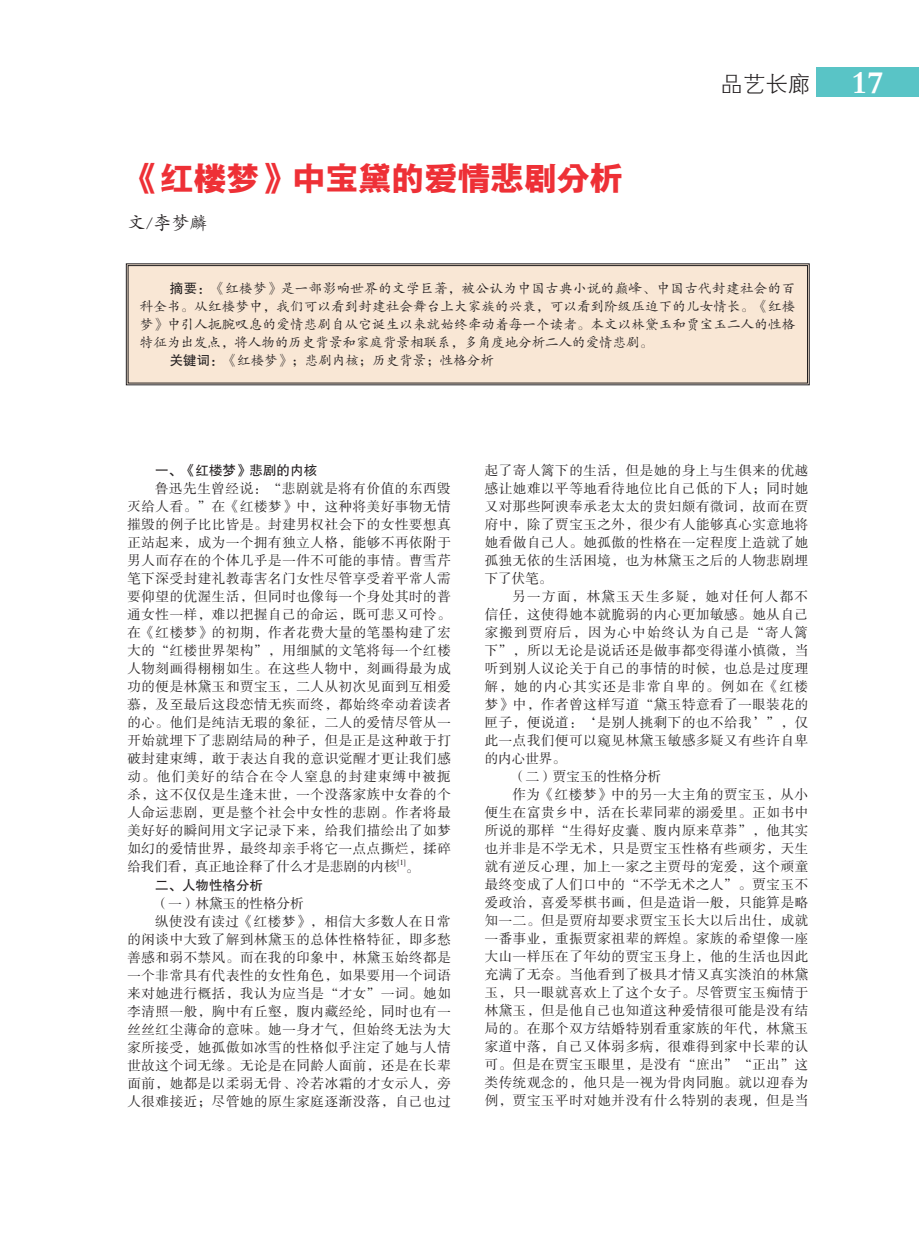
<style>
.page{position:relative;width:919px;height:1238px;background:#fff}
.page>*{position:absolute;margin:0;border:0;box-sizing:border-box;transform-origin:0 0}
.t1{font:33px "FZYDCHJW GB1 0";color:#ee3036}
.t2{font:22.5px "FZXH1 K GBK1 0";color:#231f20}
.t3{font:18px "FZKTK GBK1 0";color:#231f20}
.t4{font:13.5px/18px "FZSSK GBK1 0";letter-spacing:.045em;color:#231f20;text-align:justify}
.t5{font:13.5px "FZKTK GBK1 0";letter-spacing:.01em;color:#231f20}
.t6{font:13.5px "FZKTK GBK1 0";letter-spacing:.03em;color:#231f20}
.t7{font:13.5px "FZSSK GBK1 0";letter-spacing:.09em;color:#231f20}
.t8{font:13.5px "FZSSK GBK1 0";color:#231f20}
.t9{font:13.5px "FZHTK GBK1 0";color:#231f20}
.t10{font:13.5px "FZSSK GBK1 0";letter-spacing:.1em;color:#231f20}
.t11{font:7.8px "FZSSK GBK1 0";color:#231f20}
.s1{font-family:"FZDBSK GBK1 0";font-size:33px;color:#fff}
.s2{font-family:"FZHTK GBK1 0"}
</style>
<div class="page">
<div style="left:816px;top:68px;width:102px;height:29px;background:#59c4c6"></div>
<div style="left:126px;top:263px;width:683px;height:122px;background:#f9e7d5"></div>
<div style="left:128px;top:265px;width:679px;height:118px;border:1px solid #231f20"></div>
<h1 class="t1" style="left:127px;top:160px;width:496px">《红楼梦》中宝黛的爱情悲剧分析</h1>
<h3 class="t3" style="left:127px;top:213px;width:82px">文/李梦麟</h3>
<h2 class="t2" style="left:720px;top:71px;width:165px">品艺长廊 <span class="s1">17</span></h2>
<p class="t6" style="left:170px;top:281px;width:627px"><span class="s2">摘要：</span>《红楼梦》是一部影响世界的文学巨著，被公认为中国古典小说的巅峰、中国古代封建社会的百</p>
<p class="t5" style="left:140px;top:299px;width:656px">科全书。从红楼梦中，我们可以看到封建社会舞台上大家族的兴衰，可以看到阶级压迫下的儿女情长。《红楼</p>
<p class="t5" style="left:140px;top:317px;width:656px">梦》中引人扼腕叹息的爱情悲剧自从它诞生以来就始终牵动着每一个读者。本文以林黛玉和贾宝玉二人的性格</p>
<p class="t5" style="left:140px;top:335px;width:515px">特征为出发点，将人物的历史背景和家庭背景相联系，多角度地分析二人的爱情悲剧。</p>
<p class="t5" style="left:170px;top:353px;width:325px"><span class="s2">关键词：</span>《红楼梦》；悲剧内核；历史背景；性格分析</p>
<p class="t9" style="left:155px;top:463px;width:163px">一、《红楼梦》悲剧的内核</p>
<p class="t4" style="left:127px;top:480px;width:325px;text-indent:28px">鲁迅先生曾经说：“悲剧就是将有价值的东西毁灭给人看。”在《红楼梦》中，这种将美好事物无情摧毁的例子比比皆是。封建男权社会下的女性要想真正站起来，成为一个拥有独立人格，能够不再依附于男人而存在的个体几乎是一件不可能的事情。曹雪芹笔下深受封建礼教毒害名门女性尽管享受着平常人需要仰望的优渥生活，但同时也像每一个身处其时的普通女性一样，难以把握自己的命运，既可悲又可怜。在《红楼梦》的初期，作者花费大量的笔墨构建了宏大的“红楼世界架构”，用细腻的文笔将每一个红楼人物刻画得栩栩如生。在这些人物中，刻画得最为成功的便是林黛玉和贾宝玉，二人从初次见面到互相爱慕，及至最后这段恋情无疾而终，都始终牵动着读者的心。他们是纯洁无瑕的象征，二人的爱情尽管从一开始就埋下了悲剧结局的种子，但是正是这种敢于打破封建束缚，敢于表达自我的意识觉醒才更让我们感动。他们美好的结合在令人窒息的封建束缚中被扼杀，这不仅仅是生逢末世，一个没落家族中女眷的个人命运悲剧，更是整个社会中女性的悲剧。作者将最美好好的瞬间用文字记录下来，给我们描绘出了如梦如幻的爱情世界，最终却亲手将它一点点撕烂，揉碎给我们看，真正地诠释了什么才是悲剧的内核</p>
<p class="t11" style="left:397px;top:858px;width:10px">[1]</p>
<p class="t4" style="left:406px;top:858px;width:15px">。</p>
<p class="t9" style="left:155px;top:877px;width:109px">二、人物性格分析</p>
<p class="t8" style="left:155px;top:895px;width:150px">（一）林黛玉的性格分析</p>
<p class="t4" style="left:155px;top:912px;width:297px">纵使没有读过《红楼梦》，相信大多数人在日常</p>
<p class="t4" style="left:127px;top:930px;width:325px">的闲谈中大致了解到林黛玉的总体性格特征，即多愁</p>
<p class="t4" style="left:127px;top:948px;width:325px">善感和弱不禁风。而在我的印象中，林黛玉始终都是</p>
<p class="t4" style="left:127px;top:966px;width:325px">一个非常具有代表性的女性角色，如果要用一个词语</p>
<p class="t4" style="left:127px;top:984px;width:325px">来对她进行概括，我认为应当是“才女”一词。她如</p>
<p class="t4" style="left:127px;top:1002px;width:325px">李清照一般，胸中有丘壑，腹内藏经纶，同时也有一</p>
<p class="t4" style="left:127px;top:1020px;width:325px">丝丝红尘薄命的意味。她一身才气，但始终无法为大</p>
<p class="t4" style="left:127px;top:1038px;width:325px">家所接受，她孤傲如冰雪的性格似乎注定了她与人情</p>
<p class="t4" style="left:127px;top:1056px;width:325px">世故这个词无缘。无论是在同龄人面前，还是在长辈</p>
<p class="t4" style="left:127px;top:1074px;width:325px">面前，她都是以柔弱无骨、冷若冰霜的才女示人，旁</p>
<p class="t4" style="left:127px;top:1092px;width:325px">人很难接近；尽管她的原生家庭逐渐没落，自己也过</p>
<p class="t4" style="left:485px;top:462px;width:325px">起了寄人篱下的生活，但是她的身上与生俱来的优越感让她难以平等地看待地位比自己低的下人；同时她又对那些阿谀奉承老太太的贵妇颇有微词，故而在贾府中，除了贾宝玉之外，很少有人能够真心实意地将她看做自己人。她孤傲的性格在一定程度上造就了她孤独无依的生活困境，也为林黛玉之后的人物悲剧埋下了伏笔。</p>
<p class="t10" style="left:512px;top:589px;width:297px">另一方面，林黛玉天生多疑，她对任何人都不</p>
<p class="t4" style="left:485px;top:606px;width:325px">信任，这使得她本就脆弱的内心更加敏感。她从自己</p>
<p class="t7" style="left:485px;top:625px;width:325px">家搬到贾府后，因为心中始终认为自己是“寄人篱</p>
<p class="t4" style="left:485px;top:642px;width:325px">下”，所以无论是说话还是做事都变得谨小慎微，当</p>
<p class="t4" style="left:485px;top:660px;width:325px">听到别人议论关于自己的事情的时候，也总是过度理</p>
<p class="t7" style="left:485px;top:679px;width:325px">解，她的内心其实还是非常自卑的。例如在《红楼</p>
<p class="t4" style="left:485px;top:696px;width:325px">梦》中，作者曾这样写道“黛玉特意看了一眼装花的</p>
<p class="t4" style="left:485px;top:714px;width:325px">匣子，便说道：‘是别人挑剩下的也不给我’”，仅</p>
<p class="t4" style="left:485px;top:732px;width:325px">此一点我们便可以窥见林黛玉敏感多疑又有些许自卑</p>
<p class="t4" style="left:485px;top:750px;width:82px">的内心世界。</p>
<p class="t8" style="left:512px;top:769px;width:150px">（二）贾宝玉的性格分析</p>
<p class="t4" style="left:512px;top:786px;width:297px">作为《红楼梦》中的另一大主角的贾宝玉，从小</p>
<p class="t4" style="left:485px;top:804px;width:325px">便生在富贵乡中，活在长辈同辈的溺爱里。正如书中</p>
<p class="t4" style="left:485px;top:822px;width:325px">所说的那样“生得好皮囊、腹内原来草莽”，他其实</p>
<p class="t4" style="left:485px;top:840px;width:325px">也并非是不学无术，只是贾宝玉性格有些顽劣，天生</p>
<p class="t4" style="left:485px;top:858px;width:325px">就有逆反心理，加上一家之主贾母的宠爱，这个顽童</p>
<p class="t4" style="left:485px;top:876px;width:325px">最终变成了人们口中的“不学无术之人”。贾宝玉不</p>
<p class="t4" style="left:485px;top:894px;width:325px">爱政治，喜爱琴棋书画，但是造诣一般，只能算是略</p>
<p class="t4" style="left:485px;top:912px;width:325px">知一二。但是贾府却要求贾宝玉长大以后出仕，成就</p>
<p class="t4" style="left:485px;top:930px;width:325px">一番事业，重振贾家祖辈的辉煌。家族的希望像一座</p>
<p class="t4" style="left:485px;top:948px;width:325px">大山一样压在了年幼的贾宝玉身上，他的生活也因此</p>
<p class="t4" style="left:485px;top:966px;width:325px">充满了无奈。当他看到了极具才情又真实淡泊的林黛</p>
<p class="t4" style="left:485px;top:984px;width:325px">玉，只一眼就喜欢上了这个女子。尽管贾宝玉痴情于</p>
<p class="t4" style="left:485px;top:1002px;width:325px">林黛玉，但是他自己也知道这种爱情很可能是没有结</p>
<p class="t4" style="left:485px;top:1020px;width:325px">局的。在那个双方结婚特别看重家族的年代，林黛玉</p>
<p class="t4" style="left:485px;top:1038px;width:325px">家道中落，自己又体弱多病，很难得到家中长辈的认</p>
<p class="t4" style="left:485px;top:1056px;width:325px">可。但是在贾宝玉眼里，是没有“庶出”“正出”这</p>
<p class="t4" style="left:485px;top:1074px;width:325px">类传统观念的，他只是一视为骨肉同胞。就以迎春为</p>
<p class="t4" style="left:485px;top:1092px;width:325px">例，贾宝玉平时对她并没有什么特别的表现，但是当</p>
</div>
